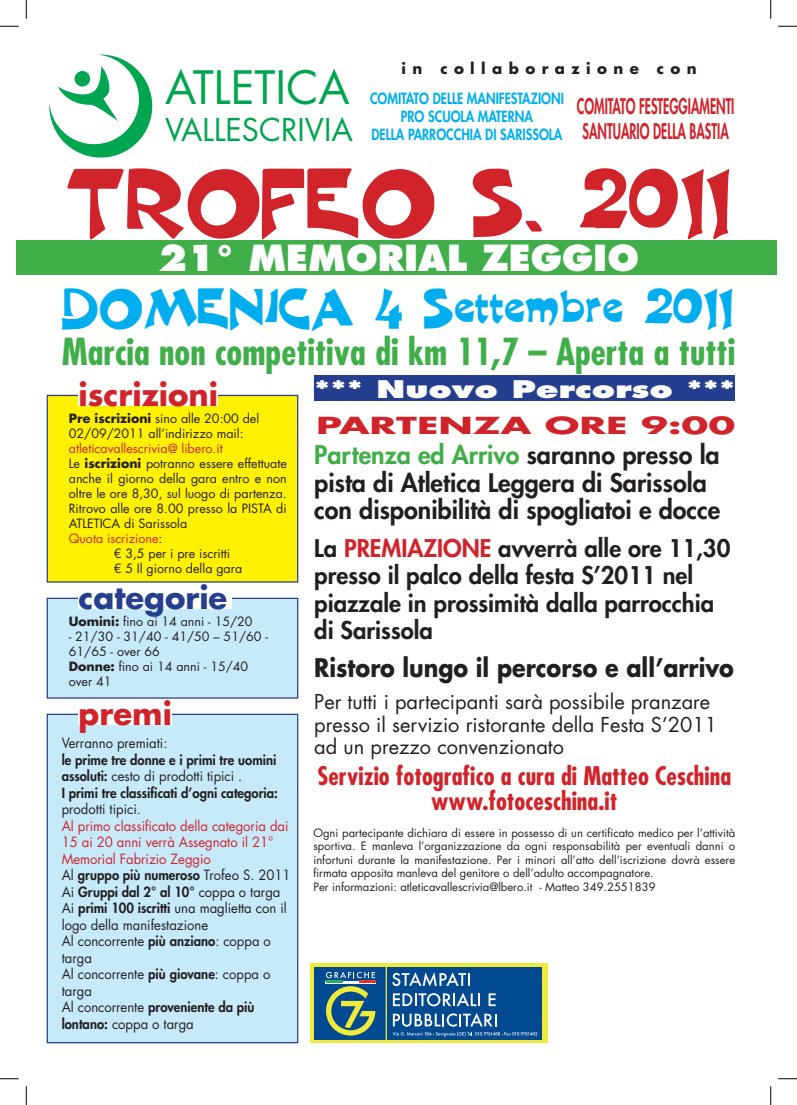
<style>
.page{position:relative;width:797px;height:1105px;background:#fff}
.page>*{position:absolute;margin:0;border:0;box-sizing:border-box;transform-origin:0 0}
.t1{font:72.5px "Harquil Roman";color:#d1232a}
.t2{font:44.75px "Futura Std";color:#00a54f}
.t3{font:42.5px "Harquil Roman";color:#00aeef}
.t4{font:700 condensed 36.25px "Futura Std";color:#40ae49}
.t5{font:800 35px "Futura Std";color:#fff}
.t6{font:700 30.75px "Futura Std";color:#d1232a}
.t7{font:700 30.75px "Futura Std";color:#253f8e}
.t8{font:30.62px "Futura Std";color:#00a54f}
.t9{font:800 25px/27.5px "Futura Std";color:#231f20}
.t10{font:700 condensed 25px/25px "Futura Std";color:#d1232a;text-align:center}
.t11{font:700 25px "Futura Std";color:#231f20;scale:.89 1}
.t12{font:800 23.75px/27.5px "Futura Std";color:#231f20}
.t13{font:800 23.75px "Futura Std";color:#d1232a}
.t14{font:800 23.62px "Futura Std";color:#fff;scale:1.4 1}
.t15{font:700 22.88px "Futura Std";color:#d1232a;scale:1.71 1}
.t16{font:800 21px "Futura Std";color:#d1232a;scale:.6 1}
.t17{font:20px/22.5px "Futura Std";color:#231f20}
.t18{font:800 15px/18px "Futura Std";color:#00aeef;text-align:center;scale:.84 1}
.t19{font:700 15px "Futura Std";letter-spacing:.425em;color:#231f20}
.t20{font:13.75px/16.5px "Futura Std";color:#231f20;scale:.95 1}
.t21{font:800 13.75px/16.5px "Futura Std";color:#231f20;scale:.95 1}
.t22{font:12.5px/15px "Futura Std";color:#231f20}
.t23{font:12.5px "Futura Std";color:#d1232a}
.t24{font:11.25px/13.5px "Futura Std";color:#231f20}
.s1{font-weight:700}
.s2{color:#231f20}
.s3{font-weight:400}
.s4{color:#d1232a}
.s5{font-weight:800}
.s6{color:#40ae49}
</style>
<div class="page">
<div style="left:47px;top:395px;width:251px;height:188px;background:#fff101;border:1px solid #253f8e"></div>
<div style="left:16px;top:240px;width:760px;height:35px;background:#40ae49"></div>
<svg style="left:49px;top:55px;width:103px;height:103px"></svg>
<div style="left:75px;top:71px;width:15px;height:16px;background:#00a54f;border-radius:50%"></div>
<div style="left:314px;top:375px;width:421px;height:26px;background:#253f8e"></div>
<div style="left:79px;top:381px;width:139px;height:25px;background:#fff"></div>
<div style="left:47px;top:598px;width:251px;height:101px;background:#c6eafa;border:1px solid #253f8e"></div>
<div style="left:79px;top:583px;width:153px;height:26px;background:#fff"></div>
<div style="left:47px;top:714px;width:251px;height:329px;background:#c6eafa;border:1px solid #253f8e"></div>
<div style="left:79px;top:699px;width:93px;height:26px;background:#fff"></div>
<div style="left:311px;top:963px;width:237px;height:80px;background:#f0eb3a"></div>
<div style="left:314px;top:967px;width:228px;height:73px;background:#014990"></div>
<hr style="left:325px;top:981px;width:50px;height:2px;background:#fff">
<svg style="left:326px;top:971px;width:49px;height:64px"></svg>
<svg style="left:392px;top:972px;width:78px;height:14px"></svg>
<svg style="left:393px;top:992px;width:87px;height:14px"></svg>
<svg style="left:488px;top:993px;width:7px;height:13px"></svg>
<hr style="left:385px;top:966px;width:2px;height:75px;background:#f0eb3d">
<svg style="left:393px;top:1013px;width:144px;height:23px"></svg>
<svg style="left:0;top:25px;width:19px;height:2px"></svg>
<svg style="left:778px;top:25px;width:19px;height:2px"></svg>
<svg style="left:0;top:1078px;width:19px;height:1px"></svg>
<svg style="left:778px;top:1078px;width:19px;height:1px"></svg>
<svg style="left:25px;top:0;width:2px;height:19px"></svg>
<svg style="left:25px;top:1086px;width:2px;height:19px"></svg>
<svg style="left:770px;top:0;width:1px;height:19px"></svg>
<svg style="left:770px;top:1086px;width:1px;height:19px"></svg>
<p class="t19" style="left:401px;top:58px;width:296px">in collaborazione con</p>
<p class="t18" style="left:370px;top:90px;width:232px">Comitato delle manifestazioni pro sc uola materna<br>della parrocc hia di Sarissola</p>
<h3 class="t16" style="left:577px;top:93px;width:26px">COMITATO</h3>
<h3 class="t16" style="left:639px;top:93px;width:94px">FESTEGGIAMENTI</h3>
<h2 class="t2" style="left:165px;top:59px;width:186px">ATLETICA</h2>
<h3 class="t8" style="left:165px;top:110px;width:189px">VALLESCRIVIA</h3>
<h3 class="t16" style="left:582px;top:118px;width:14px">SANTUARIO</h3>
<h3 class="t16" style="left:653px;top:118px;width:12px">DELLA</h3>
<h3 class="t16" style="left:689px;top:118px;width:24px">BASTIA</h3>
<h1 class="t1" style="left:67px;top:167px;width:665px">TROFEO S. 2011</h1>
<h3 class="t5" style="left:158px;top:235px;width:482px">21° MEMORIAL ZEGGIO</h3>
<h3 class="t3" style="left:62px;top:287px;width:673px">DOMENICA 4 Settembre 2011</h3>
<h3 class="t4" style="left:62px;top:329px;width:675px">Marcia non competitiva di km 11,7 – Aperta a tutti</h3>
<h3 class="t14" style="left:314px;top:374px;width:302px">*** Nuovo Percorso ***</h3>
<h3 class="t6" style="left:79px;top:374px;width:141px">iscrizioni</h3>
<p class="t22" style="left:69px;top:411px;width:192px"><span class="s1">Pre iscrizioni</span> sino alle 20:00 del<br>02/09/2011 all’indirizzo mail:</p>
<p class="t23" style="left:69px;top:440px;width:155px">atleticavallescrivia@ libero.it</p>
<p class="t22" style="left:69px;top:456px;width:219px">Le <span class="s1">iscrizioni</span> potranno essere effettuate</p>
<p class="t22" style="left:69px;top:471px;width:219px">anche il giorno della gara entro e non</p>
<p class="t22" style="left:69px;top:486px;width:219px">oltre le ore 8,30, sul luogo di partenza.</p>
<p class="t22" style="left:69px;top:501px;width:219px">Ritrovo alle ore 8.00 presso la PISTA di</p>
<p class="t22" style="left:69px;top:516px;width:120px">ATLETICA di Sarissola</p>
<p class="t23" style="left:69px;top:530px;width:95px">Quota iscrizione<span class="s2">:</span></p>
<p class="t22" style="left:114px;top:546px;width:118px">€ 3,5 per i pre iscritti</p>
<p class="t22" style="left:114px;top:561px;width:130px">€ 5 Il giorno della gara</p>
<h3 class="t7" style="left:79px;top:577px;width:150px">categorie</h3>
<p class="t22" style="left:69px;top:614px;width:185px"><span class="s1">Uomini:</span> fino ai 14 anni - 15/20</p>
<p class="t22" style="left:69px;top:629px;width:201px">- 21/30 - 31/40 - 41/50 – 51/60 -<br>61/65 - over 66<br><span class="s1">Donne:</span> fino ai 14 anni - 15/40 over 41</p>
<h3 class="t6" style="left:79px;top:693px;width:95px">premi</h3>
<p class="t20" style="left:62px;top:735px;width:113px">Verranno premiati:</p>
<p class="t21" style="left:62px;top:751px;width:229px">le prime tre donne e i primi tre uomini assoluti: <span class="s3">cesto di prodotti tipici .<br></span>I primi tre classificati d’ogni categoria:</p>
<p class="t20" style="left:62px;top:801px;width:85px">prodotti tipici.</p>
<p class="t20" style="left:62px;top:817px;width:242px"><span class="s4">Al primo classificato della categoria dai<br>15 ai 20 anni verrà Assegnato il 21°<br>Memorial Fabrizio Zeggio<br></span>Al <span class="s5">gruppo più numeroso</span> Trofeo S. 2011<br>Ai <span class="s5">Gruppi dal 2° al 10°</span> coppa o targa<br>Ai <span class="s5">primi 100 iscritti</span> una maglietta con il logo della manifestazione<br>Al concorrente <span class="s5">più anziano</span>: coppa o targa<br>Al concorrente <span class="s5">più giovane</span>: coppa o targa<br>Al concorrente <span class="s5">proveniente da più lontano:</span> coppa o targa</p>
<h3 class="t15" style="left:316px;top:410px;width:247px">PARTENZA ORE 9:00</h3>
<h3 class="t9" style="left:314px;top:441px;width:407px"><span class="s6">Partenza ed Arrivo</span> saranno presso la pista di Atletica Leggera di Sarissola con disponibilità di spogliatoi e docce</h3>
<h3 class="t13" style="left:314px;top:533px;width:45px"><span class="s2">La</span> PREMIAZIONE</h3>
<h3 class="t12" style="left:314px;top:534px;width:417px;text-indent:184px">avverrà alle ore 11,30 presso il palco della festa S’2011 nel piazzale in prossimità dalla parrocchia di Sarissola</h3>
<h3 class="t11" style="left:314px;top:651px;width:473px">Ristoro lungo il percorso e all’arrivo</h3>
<h3 class="t17" style="left:314px;top:691px;width:404px">Per tutti i partecipanti sarà possibile pranzare presso il servizio ristorante della Festa S’2011 ad un prezzo convenzionato</h3>
<h3 class="t10" style="left:317px;top:763px;width:415px">Servizio fotografico a cura di Matteo Ceschina www.fotoceschina.it</h3>
<p class="t24" style="left:313px;top:826px;width:423px">Ogni partecipante dichiara di essere in possesso di un certificato medico per l’attività sportiva. E manleva l’organizzazione da ogni responsabilità per eventuali danni o infortuni durante la manifestazione. Per i minori all’atto dell’iscrizione dovrà essere firmata apposita manleva del genitore o dell’adulto accompagnatore.<br>Per informazioni: atleticavallescrivia@lbero.it - Matteo 349.2551839</p>
</div>
